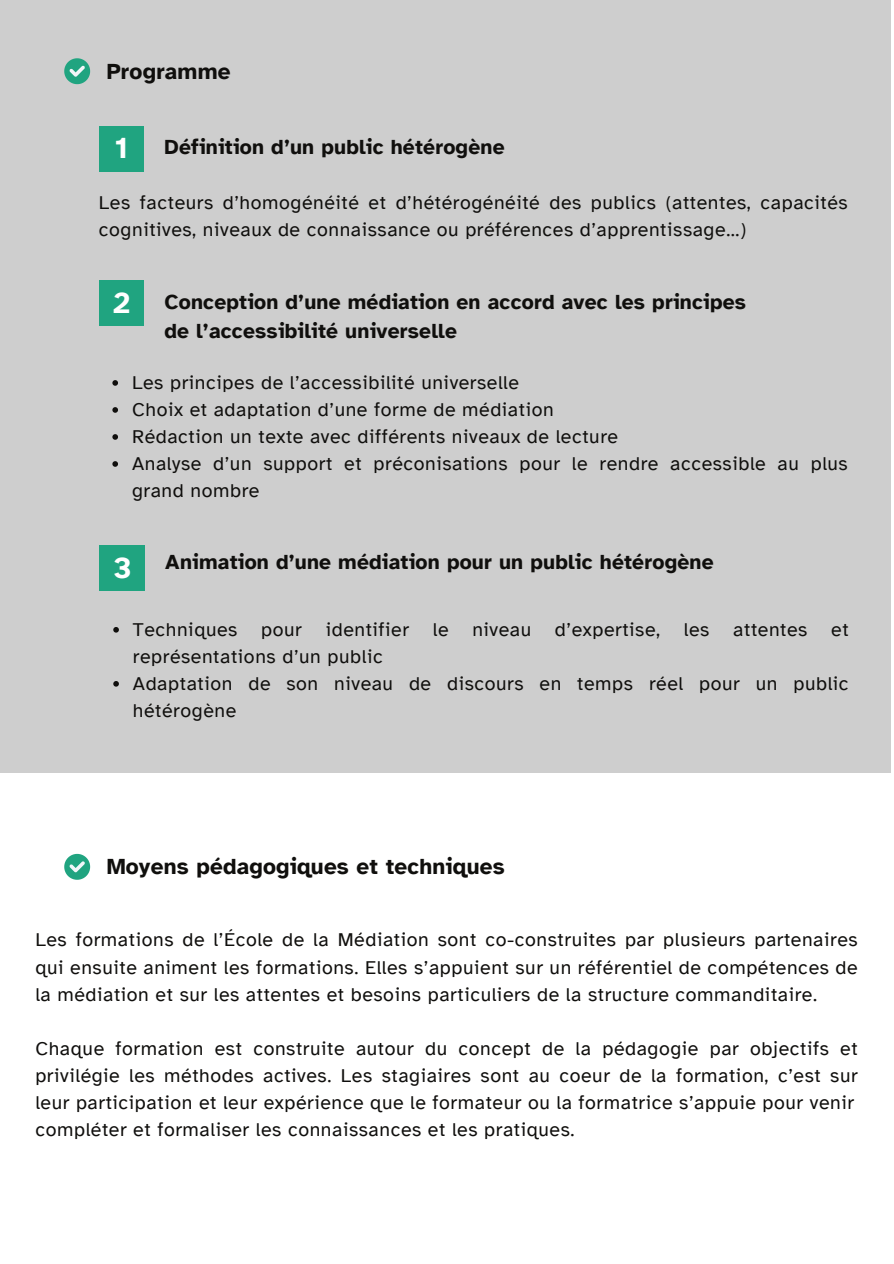
<style>
.page{position:relative;width:894px;height:1264px;background:#fff}
.page>*{position:absolute;margin:0;border:0;box-sizing:border-box;transform-origin:0 0}
.t1{font:700 30px "Atkinson Hyperlegible";color:#fff}
.t2{font:700 22.5px "Atkinson Hyperlegible";letter-spacing:.01em;color:#100f0d}
.t3{font:700 21px/29.2px "Atkinson Hyperlegible";letter-spacing:.01em;color:#100f0d}
.t4{font:19.5px/27px "Atkinson Hyperlegible";letter-spacing:.03em;color:#100f0d}
</style>
<div class="page">
<div style="left:0;top:0;width:890px;height:772px;background:#cecece"></div>
<div style="left:99px;top:126px;width:45px;height:45px;background:#20a480"></div>
<div style="left:99px;top:280px;width:45px;height:45px;background:#20a480"></div>
<svg style="left:112px;top:380px;width:6px;height:6px"></svg>
<svg style="left:112px;top:407px;width:6px;height:6px"></svg>
<svg style="left:112px;top:434px;width:6px;height:6px"></svg>
<svg style="left:112px;top:461px;width:6px;height:6px"></svg>
<svg style="left:64px;top:58px;width:26px;height:26px"></svg>
<svg style="left:64px;top:853px;width:26px;height:26px"></svg>
<div style="left:100px;top:545px;width:45px;height:45px;background:#20a480"></div>
<svg style="left:113px;top:627px;width:6px;height:5px"></svg>
<svg style="left:113px;top:681px;width:6px;height:5px"></svg>
<p class="t2" style="left:107px;top:57px;width:125px">Programme</p>
<p class="t1" style="left:115px;top:130px;width:15px">1</p>
<h1 class="t3" style="left:164px;top:133px;width:341px">Définition d’un public hétérogène</h1>
<p class="t4" style="left:99px;top:189px;width:750px">Les facteurs d’homogénéité et d’hétérogénéité des publics (attentes, capacités cognitives, niveaux de connaissance ou préférences d’apprentissage…)</p>
<h1 class="t1" style="left:113px;top:284px;width:19px">2</h1>
<p class="t3" style="left:164px;top:287px;width:583px">Conception d’une médiation en accord avec les principes de l’accessibilité universelle</p>
<p class="t4" style="left:132px;top:369px;width:388px">Les principes de l’accessibilité universelle</p>
<h1 class="t4" style="left:132px;top:396px;width:423px">Choix et adaptation d’une forme de médiation</h1>
<p class="t4" style="left:132px;top:423px;width:487px">Rédaction un texte avec différents niveaux de lecture</p>
<p class="t4" style="left:132px;top:450px;width:717px">Analyse d’un support et préconisations pour le rendre accessible au plus grand nombre</p>
<p class="t1" style="left:113px;top:549px;width:20px">3</p>
<p class="t3" style="left:165px;top:547px;width:549px">Animation d’une médiation pour un public hétérogène</p>
<p class="t4" style="left:133px;top:616px;width:717px">Techniques pour identifier le niveau d’expertise, les attentes et représentations d’un public</p>
<h1 class="t4" style="left:133px;top:670px;width:717px">Adaptation de son niveau de discours en temps réel pour un public hétérogène</h1>
<p class="t2" style="left:107px;top:852px;width:399px">Moyens pédagogiques et techniques</p>
<p class="t4" style="left:35px;top:926px;width:823px;text-align:justify">Les formations de l’École de la Médiation sont co-construites par plusieurs partenaires qui ensuite animent les formations. Elles s’appuient sur un référentiel de compétences de la médiation et sur les attentes et besoins particuliers de la structure commanditaire.</p>
<p class="t4" style="left:35px;top:1034px;width:823px;text-align:justify">Chaque formation est construite autour du concept de la pédagogie par objectifs et privilégie les méthodes actives. Les stagiaires sont au coeur de la formation, c’est sur leur participation et leur expérience que le formateur ou la formatrice s’appuie pour venir</p>
<p class="t4" style="left:35px;top:1115px;width:540px">compléter et formaliser les connaissances et les pratiques.</p>
</div>
